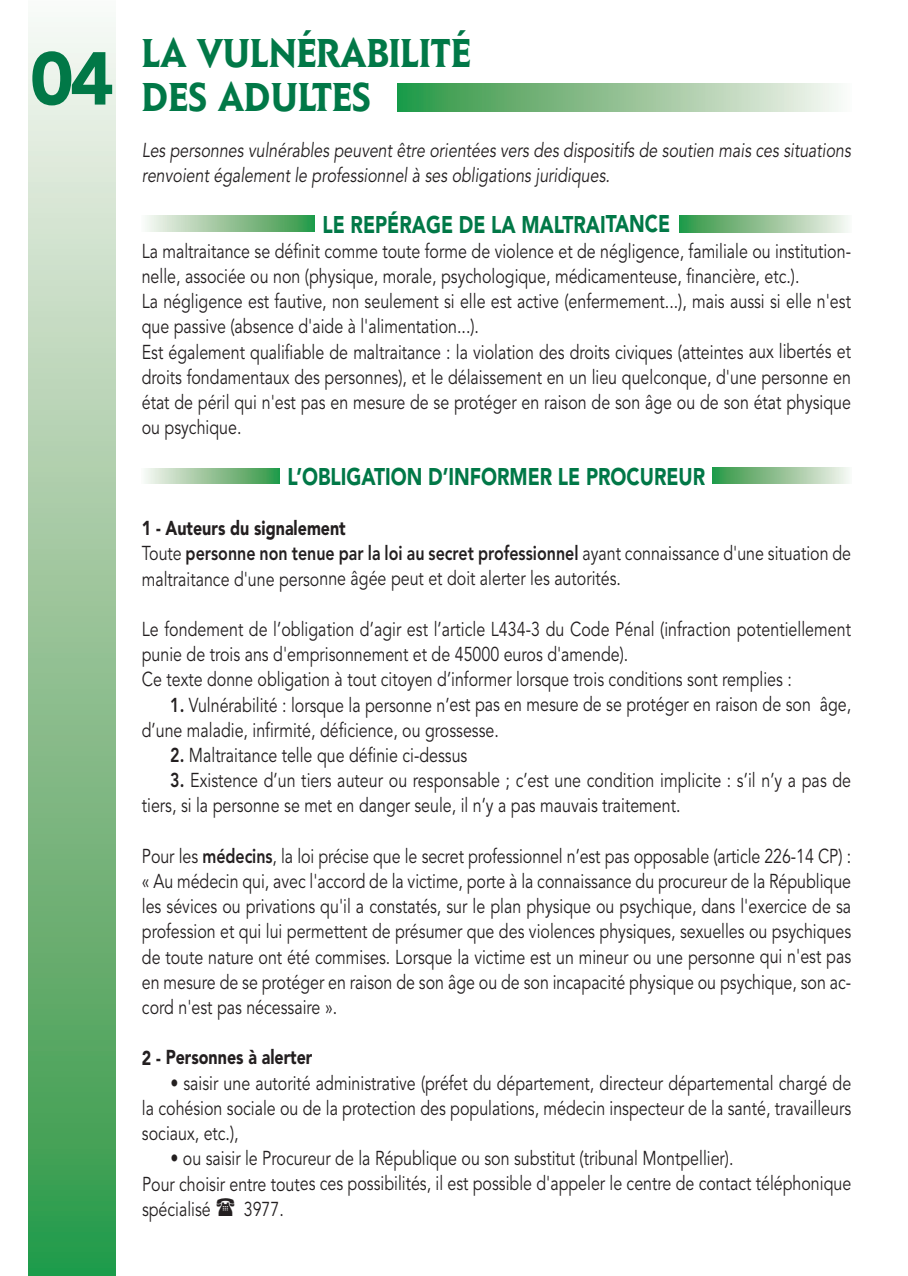
<style>
.page{position:relative;width:908px;height:1276px;background:#fff}
.page>*{position:absolute;margin:0;border:0;box-sizing:border-box;transform-origin:0 0}
.t1{font:900 74px "Avenir";color:#017847}
.t2{font:700 42px/44px "Elan";color:#017847;scale:.9 1}
.t3{font:900 24px "Avenir";color:#017847;scale:.8 1}
.t4{font:20px/25.2px "Avenir";color:#231f20;scale:.8 1}
.t5{font:italic 20px/25.2px "Avenir";color:#231f20;scale:.8 1}
.t6{font:900 20px "Avenir";color:#231f20;scale:.8 1}
.s1{font-weight:900}
.s2{font-weight:800}
</style>
<div class="page">
<svg style="left:28px;top:27px;width:87px;height:1249px;background:#92c397"></svg>
<svg style="left:397px;top:83px;width:441px;height:29px;background:#90c396"></svg>
<svg style="left:147px;top:216px;width:167px;height:15px;background:#92c397"></svg>
<div style="left:142px;top:468px;width:137px;height:16px;background:linear-gradient(to right,#faf5f0,#319544)"></div>
<svg style="left:679px;top:216px;width:169px;height:17px;background:#91c397"></svg>
<svg style="left:712px;top:468px;width:137px;height:15px;background:#92c397"></svg>
<h1 class="t1" style="left:30px;top:49px;width:85px">04</h1>
<h2 class="t2" style="left:142px;top:31px;width:367px">LA VULNÉRABILITÉ<br>DES ADULTES</h2>
<p class="t5" style="left:142px;top:139px;width:887px">Les personnes vulnérables peuvent être orientées vers des dispositifs de soutien mais ces situations renvoient également le professionnel à ses obligations juridiques.</p>
<p class="t3" style="left:322px;top:214px;width:436px">LE REPÉRAGE DE LA MALTRAITANCE</p>
<p class="t4" style="left:142px;top:239px;width:887px">La maltraitance se définit comme toute forme de violence et de négligence, familiale ou institution&shy;nelle, associée ou non (physique, morale, psychologique, médicamenteuse, financière, etc.).<br>La négligence est fautive, non seulement si elle est active (enfermement...), mais aussi si elle n'est que passive (absence d'aide à l'alimentation...).<br>Est également qualifiable de maltraitance : la violation des droits civiques (atteintes aux libertés et droits fondamentaux des personnes), et le délaissement en un lieu quelconque, d'une personne en état de péril qui n'est pas en mesure de se protéger en raison de son âge ou de son état physique ou psychique.</p>
<p class="t3" style="left:287px;top:466px;width:523px">L’OBLIGATION D’INFORMER LE PROCUREUR</p>
<p class="t4" style="left:142px;top:516px;width:887px"><span class="s1">1 - Auteurs du signalement<br></span>Toute <span class="s2">personne non tenue par la loi au secret professionnel</span> ayant connaissance d'une situation de maltraitance d'une personne âgée peut et doit alerter les autorités.</p>
<p class="t4" style="left:142px;top:617px;width:887px">Le fondement de l’obligation d’agir est l’article L434-3 du Code Pénal (infraction potentiellement punie de trois ans d'emprisonnement et de 45000 euros d'amende).<br>Ce texte donne obligation à tout citoyen d’informer lorsque trois conditions sont remplies :</p>
<p class="t4" style="left:142px;top:692px;width:887px;text-indent:28px"><span class="s2">1.</span> Vulnérabilité : lorsque la personne n’est pas en mesure de se protéger en raison de son âge, d’une maladie, infirmité, déficience, ou grossesse.</p>
<p class="t4" style="left:170px;top:743px;width:373px"><span class="s2">2.</span> Maltraitance telle que définie ci-dessus</p>
<p class="t4" style="left:142px;top:768px;width:887px;text-indent:28px"><span class="s2">3.</span> Existence d’un tiers auteur ou responsable ; c’est une condition implicite : s’il n’y a pas de tiers, si la personne se met en danger seule, il n’y a pas mauvais traitement.</p>
<p class="t4" style="left:142px;top:843px;width:887px;text-align:justify">Pour les <span class="s2">médecins</span>, la loi précise que le secret professionnel n’est pas opposable (article 226-14 CP) : « Au médecin qui, avec l'accord de la victime, porte à la connaissance du procureur de la République les sévices ou privations qu'il a constatés, sur le plan physique ou psychique, dans l'exercice de sa profession et qui lui permettent de présumer que des violences physiques, sexuelles ou psychiques de toute nature ont été commises. Lorsque la victime est un mineur ou une personne qui n'est pas en mesure de se protéger en raison de son âge ou de son incapacité physique ou psychique, son ac&shy;cord n'est pas nécessaire ».</p>
<p class="t6" style="left:142px;top:1049px;width:214px">2 - Personnes à alerter</p>
<p class="t4" style="left:142px;top:1070px;width:887px;text-align:justify;text-indent:28px">• saisir une autorité administrative (préfet du département, directeur départemental chargé de la cohésion sociale ou de la protection des populations, médecin inspecteur de la santé, travailleurs sociaux, etc.),</p>
<p class="t4" style="left:142px;top:1146px;width:887px;text-indent:28px">• ou saisir le Procureur de la République ou son substitut (tribunal Montpellier).<br>Pour choisir entre toutes ces possibilités, il est possible d'appeler le centre de contact téléphonique spécialisé</p>
<p class="t4" style="left:244px;top:1196px;width:52px">3977.</p>
</div>
